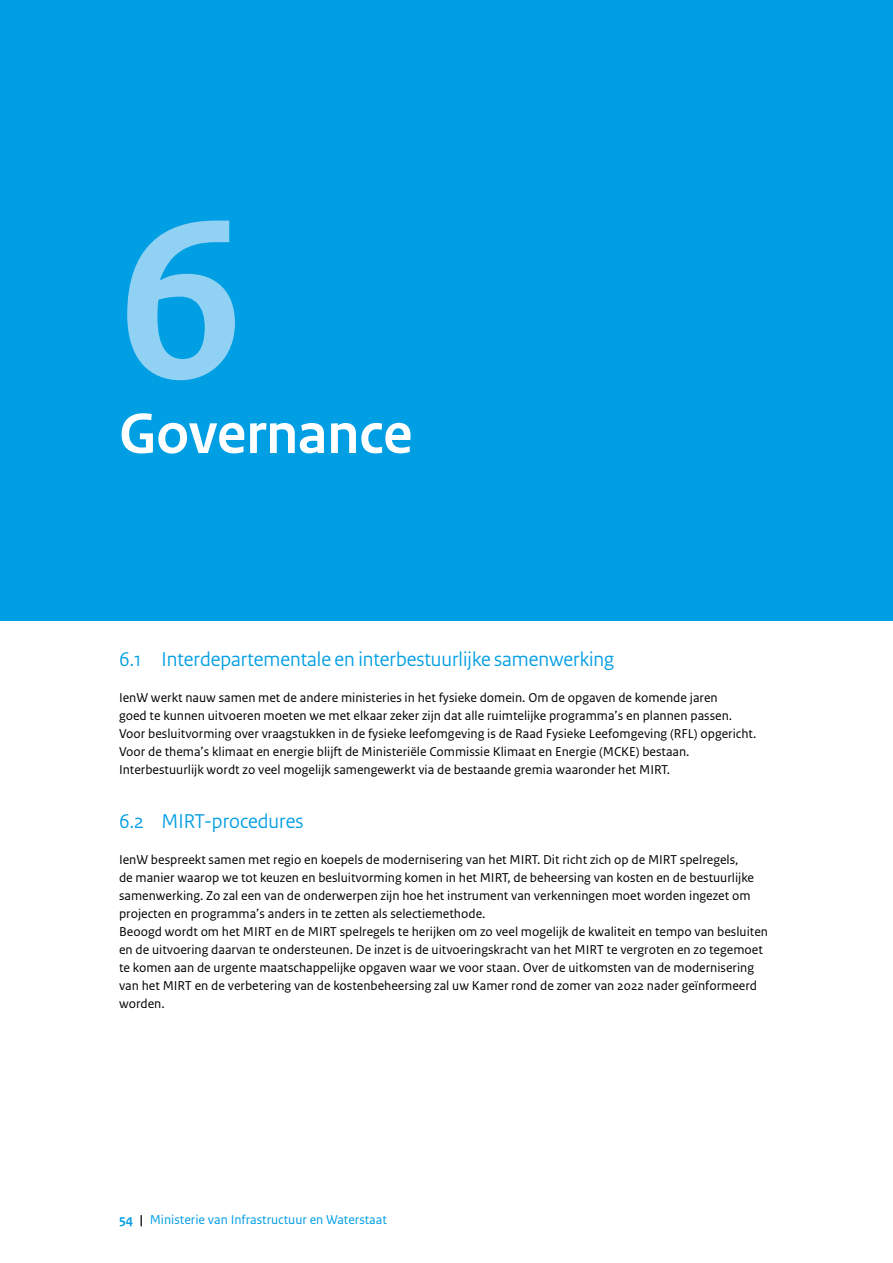
<style>
.page{position:relative;width:893px;height:1263px;background:#fff}
.page>*{position:absolute;margin:0;border:0;box-sizing:border-box;transform-origin:0 0}
.H2_Titel_Genummerd{font:700 240px "Rijksoverheid Sans Heading";color:#91d2f4}
.H2_Titel_Genummerd-2{font:700 60px "Rijksoverheid Sans Heading";color:#fff}
.H3_Paragraafkop_Sans{font:21px "Rijksoverheid Sans Heading";color:#009ee3}
.P_Broodtekst_Sans{font:13.5px/18px "Rijksoverheid Sans Text";color:#000}
.t1{font:13.5px "Rijksoverheid Sans Text";color:#009ee3}
.s1{font-weight:700}
.s2{font-weight:700;color:#000}
</style>
<div class="page">
<div style="left:0;top:0;width:893px;height:621px;background:#009ee3"></div>
<h2 class="H2_Titel_Genummerd" style="left:119px;top:165px;width:125px">6</h2>
<h2 class="H2_Titel_Genummerd-2" style="left:119px;top:400px;width:295px">Governance</h2>
<h3 class="H3_Paragraafkop_Sans" style="left:119px;top:647px;width:497px">6.1 Interdepartementale en interbestuurlijke samenwerking</h3>
<p class="P_Broodtekst_Sans" style="left:119px;top:689px;width:639px">IenW werkt nauw samen met de andere ministeries in het fysieke domein. Om de opgaven de komende jaren<br>goed te kunnen uitvoeren moeten we met elkaar zeker zijn dat alle ruimtelijke programma’s en plannen passen.<br>Voor besluitvorming over vraagstukken in de fysieke leefomgeving is de Raad Fysieke Leefomgeving (RFL) opgericht.<br>Voor de thema’s klimaat en energie blijft de Ministeriële Commissie Klimaat en Energie (MCKE) bestaan.<br>Interbestuurlijk wordt zo veel mogelijk samengewerkt via de bestaande gremia waaronder het MIRT.</p>
<h3 class="H3_Paragraafkop_Sans" style="left:119px;top:809px;width:186px">6.2 MIRT-procedures</h3>
<p class="P_Broodtekst_Sans" style="left:119px;top:851px;width:650px">IenW bespreekt samen met regio en koepels de modernisering van het MIRT. Dit richt zich op de MIRT spelregels,<br>de manier waarop we tot keuzen en besluitvorming komen in het MIRT, de beheersing van kosten en de bestuurlijke samenwerking. Zo zal een van de onderwerpen zijn hoe het instrument van verkenningen moet worden ingezet om projecten en programma’s anders in te zetten als selectiemethode.<br>Beoogd wordt om het MIRT en de MIRT spelregels te herijken om zo veel mogelijk de kwaliteit en tempo van besluiten en de uitvoering daarvan te ondersteunen. De inzet is de uitvoeringskracht van het MIRT te vergroten en zo tegemoet te komen aan de urgente maatschappelijke opgaven waar we voor staan. Over de uitkomsten van de modernisering van het MIRT en de verbetering van de kostenbeheersing zal uw Kamer rond de zomer van 2022 nader geïnformeerd worden.</p>
<p class="t1" style="left:119px;top:1212px;width:269px"><span class="s1">54</span> <span class="s2">|</span> Ministerie van Infrastructuur en Waterstaat</p>
</div>
